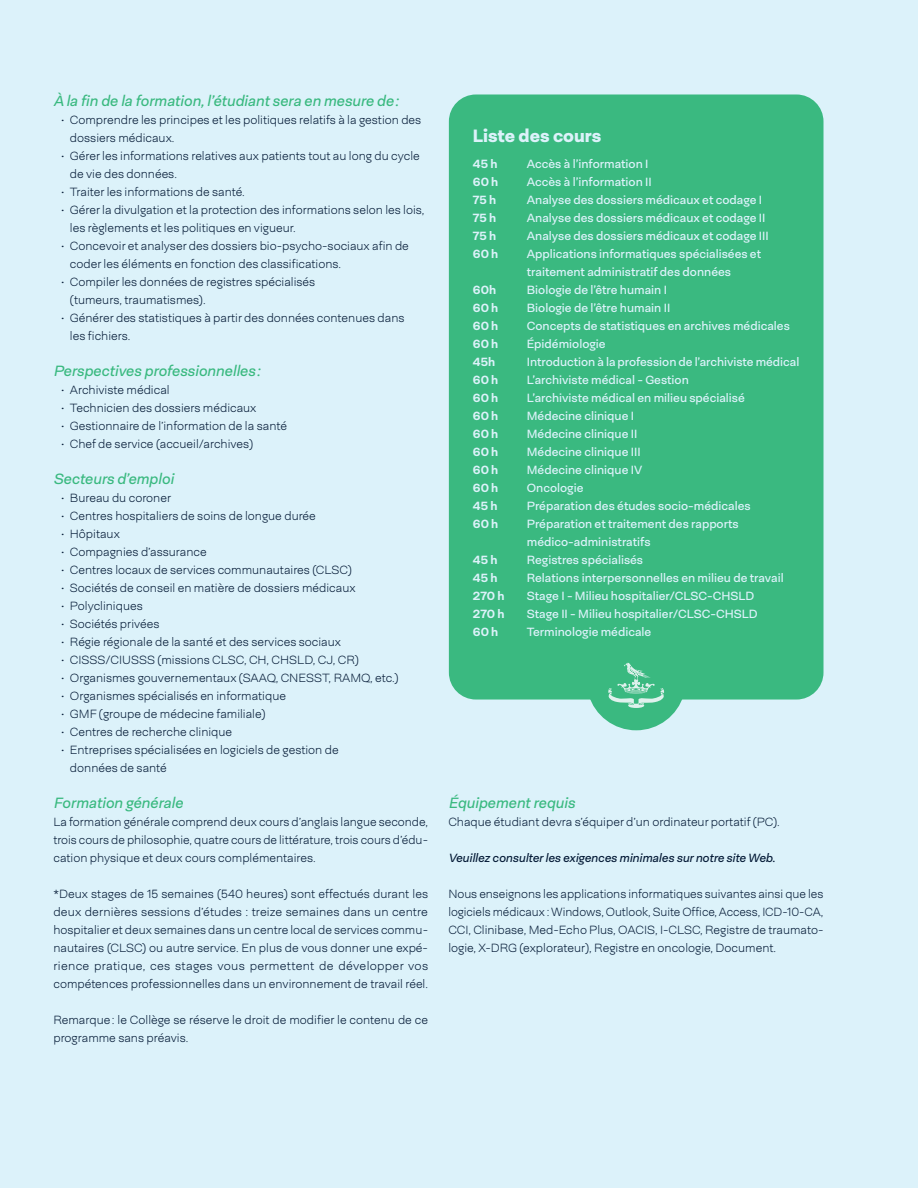
<style>
.page{position:relative;width:918px;height:1188px;background:#dcf2fa}
.page>*{position:absolute;margin:0;border:0;box-sizing:border-box;transform-origin:0 0}
._04-Mini_titres{font:900 18px "Neogrotesk Ess";color:#dcf2fa}
._10-Sous-titres{font:italic 15px "Neogrotesk Ess";color:#3ab980}
._07-Textes_petit{font:300 12px/18px "Neogrotesk Ess Ult";color:#041a36}
._07-Textes_petit-2{font:12px/18px "Neogrotesk Ess";color:#dcf2fa}
._07-Textes_petit-3{font:700 12px "Neogrotesk Ess";color:#dcf2fa}
._07-Textes_petit-4{font:italic 12px "Neogrotesk Ess";color:#041a36}
</style>
<div class="page">
<div style="left:449px;top:94px;width:375px;height:606px;background:#3ab980;border-radius:27px"></div>
<svg style="left:587px;top:663px;width:97px;height:67px"></svg>
<p class="_10-Sous-titres" style="left:53px;top:91px;width:348px">À la fin de la formation, l’étudiant sera en mesure de:</p>
<p class="_07-Textes_petit" style="left:70px;top:111px;width:353px;text-indent:-9px">• Comprendre les principes et les politiques relatifs à la gestion des dossiers médicaux.</p>
<p class="_07-Textes_petit" style="left:70px;top:147px;width:351px;text-indent:-9px">• Gérer les informations relatives aux patients tout au long du cycle de vie des données.</p>
<p class="_07-Textes_petit" style="left:61px;top:183px;width:185px">• Traiter les informations de santé.</p>
<p class="_07-Textes_petit" style="left:70px;top:201px;width:356px;text-indent:-9px">• Gérer la divulgation et la protection des informations selon les lois, les règlements et les politiques en vigueur.</p>
<p class="_07-Textes_petit" style="left:70px;top:237px;width:341px;text-indent:-9px">• Concevoir et analyser des dossiers bio-psycho-sociaux afin de coder les éléments en fonction des classifications.</p>
<p class="_07-Textes_petit" style="left:70px;top:273px;width:247px;text-indent:-9px">• Compiler les données de registres spécialisés (tumeurs, traumatismes).</p>
<p class="_07-Textes_petit" style="left:70px;top:309px;width:336px;text-indent:-9px">• Générer des statistiques à partir des données contenues dans les fichiers.</p>
<p class="_10-Sous-titres" style="left:53px;top:361px;width:209px">Perspectives professionnelles:</p>
<p class="_07-Textes_petit" style="left:61px;top:381px;width:110px">• Archiviste médical</p>
<p class="_07-Textes_petit" style="left:61px;top:399px;width:197px">• Technicien des dossiers médicaux</p>
<p class="_07-Textes_petit" style="left:61px;top:417px;width:228px">• Gestionnaire de l’information de la santé</p>
<p class="_07-Textes_petit" style="left:61px;top:435px;width:194px">• Chef de service (accueil/archives)</p>
<p class="_10-Sous-titres" style="left:53px;top:469px;width:122px">Secteurs d’emploi</p>
<p class="_07-Textes_petit" style="left:61px;top:489px;width:112px">• Bureau du coroner</p>
<p class="_07-Textes_petit" style="left:61px;top:507px;width:256px">• Centres hospitaliers de soins de longue durée</p>
<p class="_07-Textes_petit" style="left:61px;top:525px;width:60px">• Hôpitaux</p>
<p class="_07-Textes_petit" style="left:61px;top:543px;width:147px">• Compagnies d’assurance</p>
<p class="_07-Textes_petit" style="left:61px;top:561px;width:292px">• Centres locaux de services communautaires (CLSC)</p>
<p class="_07-Textes_petit" style="left:61px;top:579px;width:296px">• Sociétés de conseil en matière de dossiers médicaux</p>
<p class="_07-Textes_petit" style="left:61px;top:597px;width:83px">• Polycliniques</p>
<p class="_07-Textes_petit" style="left:61px;top:615px;width:100px">• Sociétés privées</p>
<p class="_07-Textes_petit" style="left:61px;top:633px;width:282px">• Régie régionale de la santé et des services sociaux</p>
<p class="_07-Textes_petit" style="left:61px;top:651px;width:300px">• CISSS/CIUSSS (missions CLSC, CH, CHSLD, CJ, CR)</p>
<p class="_07-Textes_petit" style="left:61px;top:669px;width:339px">• Organismes gouvernementaux (SAAQ, CNESST, RAMQ, etc.)</p>
<p class="_07-Textes_petit" style="left:61px;top:687px;width:227px">• Organismes spécialisés en informatique</p>
<p class="_07-Textes_petit" style="left:61px;top:705px;width:206px">• GMF (groupe de médecine familiale)</p>
<p class="_07-Textes_petit" style="left:61px;top:723px;width:173px">• Centres de recherche clinique</p>
<p class="_07-Textes_petit" style="left:70px;top:741px;width:270px;text-indent:-9px">• Entreprises spécialisées en logiciels de gestion de données de santé</p>
<p class="_10-Sous-titres" style="left:53px;top:793px;width:131px">Formation générale</p>
<p class="_07-Textes_petit" style="left:53px;top:813px;width:376px;text-align:justify">La formation générale comprend deux cours d’anglais langue seconde, trois cours de philosophie, quatre cours de littérature, trois cours d’édu&shy;cation physique et deux cours complémentaires.</p>
<p class="_07-Textes_petit" style="left:53px;top:885px;width:376px;text-align:justify">*Deux stages de 15 semaines (540 heures) sont effectués durant les deux dernières sessions d’études : treize semaines dans un centre hospitalier et deux semaines dans un centre local de services commu&shy;nautaires (CLSC) ou autre service. En plus de vous donner une expé&shy;rience pratique, ces stages vous permettent de développer vos compétences professionnelles dans un environnement de travail réel.</p>
<p class="_07-Textes_petit" style="left:53px;top:1011px;width:376px">Remarque: le Collège se réserve le droit de modifier le contenu de ce programme sans préavis.</p>
<p class="_04-Mini_titres" style="left:473px;top:124px;width:130px">Liste des cours</p>
<p class="_07-Textes_petit-3" style="left:473px;top:156px;width:26px">45 h</p>
<p class="_07-Textes_petit-2" style="left:527px;top:155px;width:123px">Accès à l’information I</p>
<p class="_07-Textes_petit-3" style="left:473px;top:174px;width:27px">60 h</p>
<p class="_07-Textes_petit-2" style="left:527px;top:173px;width:126px">Accès à l’information II</p>
<p class="_07-Textes_petit-3" style="left:473px;top:192px;width:25px">75 h</p>
<p class="_07-Textes_petit-2" style="left:527px;top:191px;width:237px">Analyse des dossiers médicaux et codage I</p>
<p class="_07-Textes_petit-3" style="left:473px;top:210px;width:25px">75 h</p>
<p class="_07-Textes_petit-2" style="left:527px;top:209px;width:240px">Analyse des dossiers médicaux et codage II</p>
<p class="_07-Textes_petit-3" style="left:473px;top:228px;width:25px">75 h</p>
<p class="_07-Textes_petit-2" style="left:527px;top:227px;width:243px">Analyse des dossiers médicaux et codage III</p>
<p class="_07-Textes_petit-3" style="left:473px;top:246px;width:27px">60 h</p>
<p class="_07-Textes_petit-2" style="left:527px;top:245px;width:236px">Applications informatiques spécialisées et traitement administratif des données</p>
<p class="_07-Textes_petit-3" style="left:473px;top:282px;width:25px">60h</p>
<p class="_07-Textes_petit-2" style="left:527px;top:281px;width:142px">Biologie de l’être humain I</p>
<p class="_07-Textes_petit-3" style="left:473px;top:300px;width:27px">60 h</p>
<p class="_07-Textes_petit-2" style="left:527px;top:299px;width:145px">Biologie de l’être humain II</p>
<p class="_07-Textes_petit-3" style="left:473px;top:318px;width:27px">60 h</p>
<p class="_07-Textes_petit-2" style="left:527px;top:317px;width:265px">Concepts de statistiques en archives médicales</p>
<p class="_07-Textes_petit-3" style="left:473px;top:336px;width:27px">60 h</p>
<p class="_07-Textes_petit-2" style="left:527px;top:335px;width:80px">Épidémiologie</p>
<p class="_07-Textes_petit-3" style="left:473px;top:354px;width:24px">45h</p>
<p class="_07-Textes_petit-2" style="left:527px;top:353px;width:274px">Introduction à la profession de l’archiviste médical</p>
<p class="_07-Textes_petit-3" style="left:473px;top:372px;width:27px">60 h</p>
<p class="_07-Textes_petit-2" style="left:527px;top:371px;width:164px">L’archiviste médical - Gestion</p>
<p class="_07-Textes_petit-3" style="left:473px;top:390px;width:27px">60 h</p>
<p class="_07-Textes_petit-2" style="left:527px;top:389px;width:220px">L’archiviste médical en milieu spécialisé</p>
<p class="_07-Textes_petit-3" style="left:473px;top:408px;width:27px">60 h</p>
<p class="_07-Textes_petit-2" style="left:527px;top:407px;width:109px">Médecine clinique I</p>
<p class="_07-Textes_petit-3" style="left:473px;top:426px;width:27px">60 h</p>
<p class="_07-Textes_petit-2" style="left:527px;top:425px;width:112px">Médecine clinique II</p>
<p class="_07-Textes_petit-3" style="left:473px;top:444px;width:27px">60 h</p>
<p class="_07-Textes_petit-2" style="left:527px;top:443px;width:115px">Médecine clinique III</p>
<p class="_07-Textes_petit-3" style="left:473px;top:462px;width:27px">60 h</p>
<p class="_07-Textes_petit-2" style="left:527px;top:461px;width:117px">Médecine clinique IV</p>
<p class="_07-Textes_petit-3" style="left:473px;top:480px;width:27px">60 h</p>
<p class="_07-Textes_petit-2" style="left:527px;top:479px;width:58px">Oncologie</p>
<p class="_07-Textes_petit-3" style="left:473px;top:498px;width:26px">45 h</p>
<p class="_07-Textes_petit-2" style="left:527px;top:497px;width:225px">Préparation des études socio-médicales</p>
<p class="_07-Textes_petit-3" style="left:473px;top:516px;width:27px">60 h</p>
<p class="_07-Textes_petit-2" style="left:527px;top:515px;width:213px">Préparation et traitement des rapports médico-administratifs</p>
<p class="_07-Textes_petit-3" style="left:473px;top:552px;width:26px">45 h</p>
<p class="_07-Textes_petit-2" style="left:527px;top:551px;width:118px">Registres spécialisés</p>
<p class="_07-Textes_petit-3" style="left:473px;top:570px;width:26px">45 h</p>
<p class="_07-Textes_petit-2" style="left:527px;top:569px;width:258px">Relations interpersonnelles en milieu de travail</p>
<p class="_07-Textes_petit-3" style="left:473px;top:588px;width:33px">270 h</p>
<p class="_07-Textes_petit-2" style="left:527px;top:587px;width:229px">Stage I - Milieu hospitalier/CLSC-CHSLD</p>
<p class="_07-Textes_petit-3" style="left:473px;top:606px;width:33px">270 h</p>
<p class="_07-Textes_petit-2" style="left:527px;top:605px;width:232px">Stage II - Milieu hospitalier/CLSC-CHSLD</p>
<p class="_07-Textes_petit-3" style="left:473px;top:624px;width:27px">60 h</p>
<p class="_07-Textes_petit-2" style="left:527px;top:623px;width:126px">Terminologie médicale</p>
<p class="_10-Sous-titres" style="left:448px;top:793px;width:128px">Équipement requis</p>
<p class="_07-Textes_petit" style="left:448px;top:813px;width:333px">Chaque étudiant devra s’équiper d’un ordinateur portatif (PC).</p>
<p class="_07-Textes_petit-4" style="left:448px;top:850px;width:328px">Veuillez consulter les exigences minimales sur notre site Web.</p>
<p class="_07-Textes_petit" style="left:448px;top:885px;width:377px;text-align:justify">Nous enseignons les applications informatiques suivantes ainsi que les logiciels médicaux : Windows, Outlook, Suite Office, Access, ICD-10-CA, CCI, Clinibase, Med-Echo Plus, OACIS, I-CLSC, Registre de traumato&shy;logie, X-DRG (explorateur), Registre en oncologie, Document.</p>
</div>
